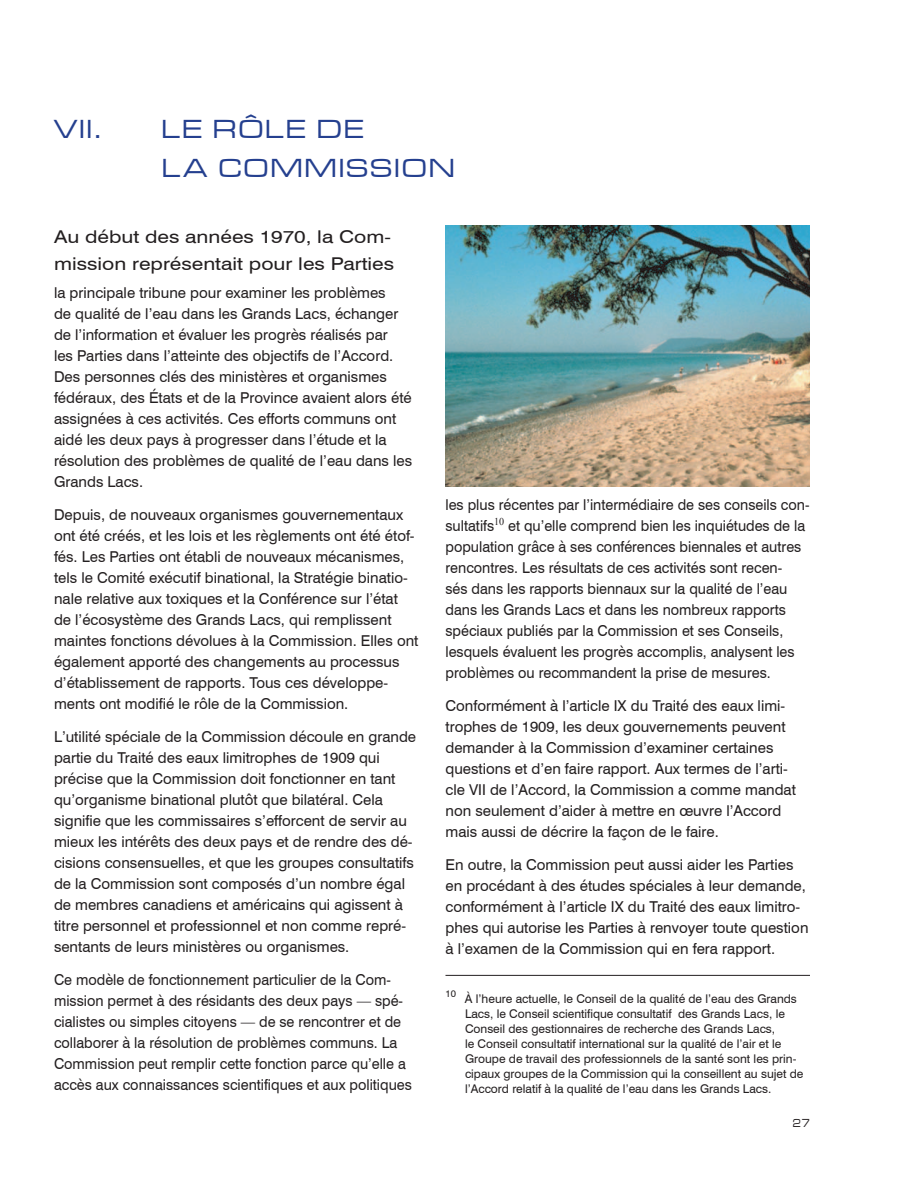
<style>
.page{position:relative;width:918px;height:1188px;background:#fff}
.page>*{position:absolute;margin:0;border:0;box-sizing:border-box;transform-origin:0 0}
.t1{font:27px/39px "Microgramma D Medi Exte";letter-spacing:.09em;color:#25408f}
.t2{font:17.7px/27px "Swiss 721 BT";color:#231f20;scale:1.19 1}
.t3{font:15px/21px "Swiss 721 BT";color:#231f20}
.t4{font:15px/21px "Swiss 721 BT";color:#231f20;scale:.96 1}
.t5{font:12px/15px "Swiss 721 BT";color:#231f20}
.t6{font:12px "Microgramma D Medi Exte";color:#231f20;scale:.8 1}
.t7{font:9.6px "Swiss 721 BT";color:#231f20}
</style>
<div class="page">
<hr style="left:446px;top:975px;width:364px;height:1px;background:#231f20">
<img style="left:446px;top:226px;width:364px;height:261px">
<h1 class="t1" style="left:54px;top:109px;width:49px">VII.</h1>
<h1 class="t1" style="left:162px;top:109px;width:294px">LE RÔLE DE<br>LA COMMISSION</h1>
<p class="t2" style="left:54px;top:223px;width:287px">Au début des années 1970, la Com&shy;mission représentait pour les Parties</p>
<p class="t3" style="left:54px;top:282px;width:360px">la principale tribune pour examiner les problèmes<br>de qualité de l’eau dans les Grands Lacs, échanger de l’information et évaluer les progrès réalisés par<br>les Parties dans l’atteinte des objectifs de l’Accord.<br>Des personnes clés des ministères et organismes fédéraux, des États et de la Province avaient alors été assignées à ces activités. Ces efforts communs ont aidé les deux pays à progresser dans l’étude et la résolution des problèmes de qualité de l’eau dans les Grands Lacs.</p>
<p class="t3" style="left:54px;top:504px;width:366px">Depuis, de nouveaux organismes gouvernementaux ont été créés, et les lois et les règlements ont été étof&shy;fés. Les Parties ont établi de nouveaux mécanismes, tels le Comité exécutif binational, la Stratégie binatio&shy;nale relative aux toxiques et la Conférence sur l’état de l’écosystème des Grands Lacs, qui remplissent maintes fonctions dévolues à la Commission. Elles ont également apporté des changements au processus d’établissement de rapports. Tous ces développe&shy;ments ont modifié le rôle de la Commission.</p>
<p class="t3" style="left:54px;top:726px;width:364px">L’utilité spéciale de la Commission découle en grande partie du Traité des eaux limitrophes de 1909 qui précise que la Commission doit fonctionner en tant qu’organisme binational plutôt que bilatéral. Cela signifie que les commissaires s’efforcent de servir au mieux les intérêts des deux pays et de rendre des dé&shy;cisions consensuelles, et que les groupes consultatifs de la Commission sont composés d’un nombre égal de membres canadiens et américains qui agissent à titre personnel et professionnel et non comme repré&shy;sentants de leurs ministères ou organismes.</p>
<p class="t4" style="left:54px;top:969px;width:374px">Ce modèle de fonctionnement particulier de la Com&shy;mission permet à des résidants des deux pays — spé&shy;cialistes ou simples citoyens — de se rencontrer et de collaborer à la résolution de problèmes communs. La Commission peut remplir cette fonction parce qu’elle a accès aux connaissances scientifiques et aux politiques</p>
<p class="t4" style="left:446px;top:494px;width:381px">les plus récentes par l’intermédiaire de ses conseils con&shy;sultatifs<sup>10</sup> et qu’elle comprend bien les inquiétudes de la population grâce à ses conférences biennales et autres rencontres. Les résultats de ces activités sont recen-<br>sés dans les rapports biennaux sur la qualité de l’eau dans les Grands Lacs et dans les nombreux rapports spéciaux publiés par la Commission et ses Conseils, lesquels évaluent les progrès accomplis, analysent les problèmes ou recommandent la prise de mesures.</p>
<p class="t3" style="left:446px;top:695px;width:352px">Conformément à l’article IX du Traité des eaux limi&shy;trophes de 1909, les deux gouvernements peuvent demander à la Commission d’examiner certaines questions et d’en faire rapport. Aux termes de l’arti&shy;cle VII de l’Accord, la Commission a comme mandat non seulement d’aider à mettre en œuvre l’Accord mais aussi de décrire la façon de le faire.</p>
<p class="t3" style="left:446px;top:854px;width:365px">En outre, la Commission peut aussi aider les Parties en procédant à des études spéciales à leur demande, conformément à l’article IX du Traité des eaux limitro&shy;phes qui autorise les Parties à renvoyer toute question à l’examen de la Commission qui en fera rapport.</p>
<p class="t7" style="left:446px;top:988px;width:12px">10</p>
<p class="t5" style="left:465px;top:991px;width:340px">À l’heure actuelle, le Conseil de la qualité de l’eau des Grands Lacs, le Conseil scientifique consultatif des Grands Lacs, le Conseil des gestionnaires de recherche des Grands Lacs,<br>le Conseil consultatif international sur la qualité de l’air et le Groupe de travail des professionnels de la santé sont les prin&shy;cipaux groupes de la Commission qui la conseillent au sujet de l’Accord relatif à la qualité de l’eau dans les Grands Lacs.</p>
<p class="t6" style="left:793px;top:1115px;width:23px">27</p>
</div>
